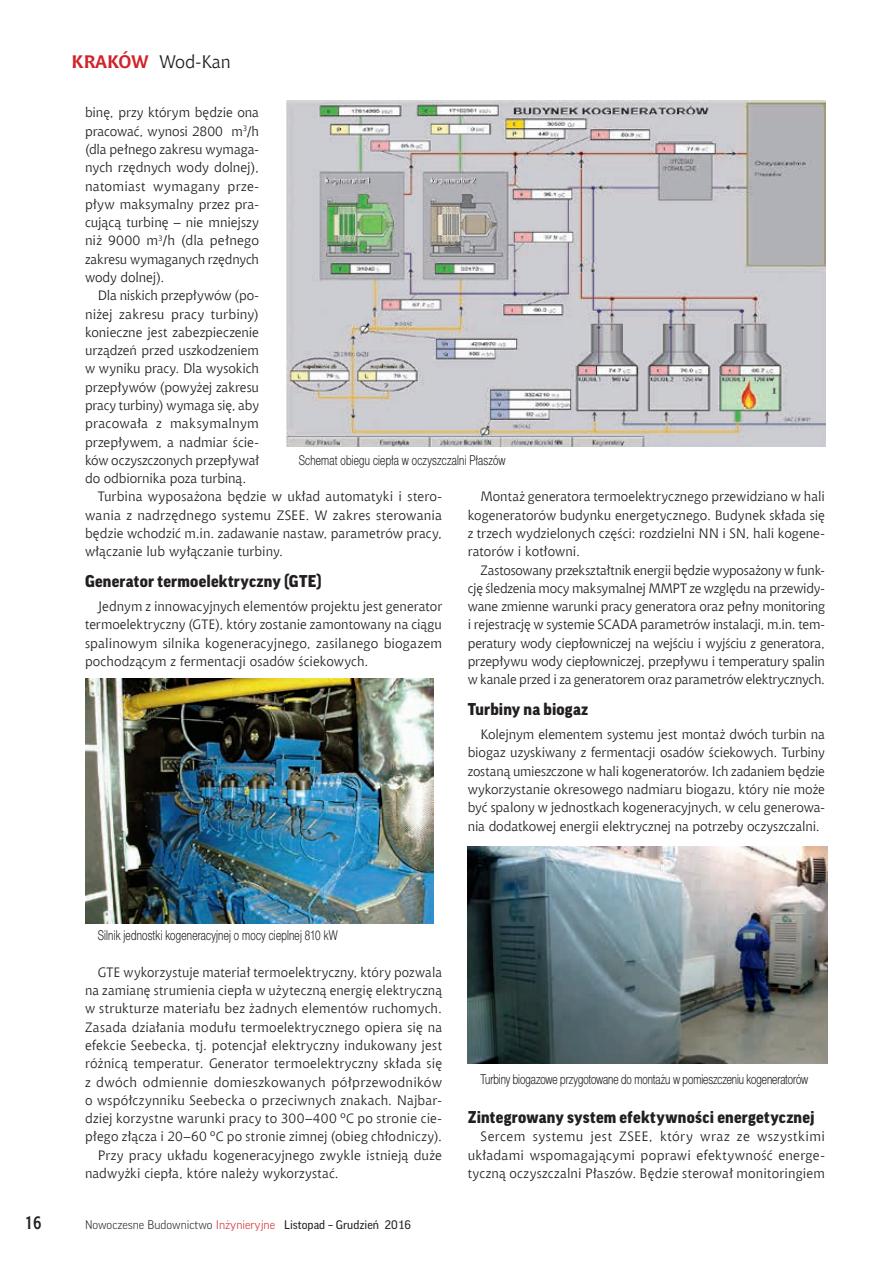
<style>
.page{position:relative;width:893px;height:1263px;background:#fff}
.page>*{position:absolute;margin:0;border:0;box-sizing:border-box;transform-origin:0 0}
.t1{font:18px "Chianti EU";color:#231f20}
.t2{font:700 18px "Aerton Cnd EFN";color:#231f20}
.t3{font:900 16.5px "Good Pro";letter-spacing:.01em;color:#231f20}
.t4{font:13.5px/18.3px "Chianti EU";letter-spacing:.01em;color:#231f20;text-align:justify}
.t5{font:13.5px "Switzer Cnd EFN Light";letter-spacing:.01em;color:#231f20;scale:.9 1}
.t6{font:13.5px "Chianti EU";letter-spacing:-.01em;color:#231f20}
.t7{font:300 12px "Good Pro";color:#231f20}
.s1{font-weight:700;color:#d1232a}
.s2{color:#d1232a}
.s3{font-weight:400}
</style>
<div class="page">
<img style="left:85px;top:678px;width:348px;height:245px">
<img style="left:468px;top:847px;width:360px;height:216px">
<img style="left:286px;top:101px;width:539px;height:345px">
<h1 class="t1" style="left:71px;top:51px;width:161px"><span class="s1">KRAKÓW</span> Wod-Kan</h1>
<p class="t4" style="left:85px;top:103px;width:176px">binę, przy którym będzie ona pracować, wynosi 2800 m<sup>3</sup>/h (dla pełnego zakresu wymaga&shy;nych rzędnych wody dolnej), natomiast wymagany prze&shy;pływ maksymalny przez pra&shy;cującą turbinę – nie mniejszy niż 9000 m<sup>3</sup>/h (dla pełnego zakresu wymaganych rzędnych wody dolnej).</p>
<p class="t6" style="left:98px;top:287px;width:163px">Dla niskich przepływów (po-</p>
<p class="t4" style="left:85px;top:304px;width:175px">niżej zakresu pracy turbiny)</p>
<p class="t4" style="left:85px;top:323px;width:175px">konieczne jest zabezpieczenie</p>
<p class="t4" style="left:85px;top:341px;width:176px">urządzeń przed uszkodzeniem</p>
<p class="t4" style="left:85px;top:359px;width:175px">w wyniku pracy. Dla wysokich</p>
<p class="t4" style="left:85px;top:378px;width:175px">przepływów (powyżej zakresu</p>
<p class="t6" style="left:85px;top:397px;width:176px">pracy turbiny) wymaga się, aby</p>
<p class="t4" style="left:85px;top:414px;width:175px">pracowała z maksymalnym</p>
<p class="t4" style="left:85px;top:432px;width:175px">przepływem, a nadmiar ście-</p>
<p class="t4" style="left:85px;top:451px;width:176px">ków oczyszczonych przepływał</p>
<p class="t4" style="left:85px;top:469px;width:163px">do odbiornika poza turbiną.</p>
<p class="t4" style="left:98px;top:487px;width:346px">Turbina wyposażona będzie w układ automatyki i stero-</p>
<p class="t4" style="left:85px;top:506px;width:359px">wania z nadrzędnego systemu ZSEE. W zakres sterowania</p>
<p class="t4" style="left:85px;top:524px;width:359px">będzie wchodzić m.in. zadawanie nastaw, parametrów pracy,</p>
<p class="t4" style="left:85px;top:542px;width:200px">włączanie lub wyłączanie turbiny.</p>
<p class="t3" style="left:85px;top:572px;width:238px">Generator termoelektryczny (GTE)</p>
<p class="t4" style="left:85px;top:597px;width:359px;text-indent:13px">Jednym z innowacyjnych elementów projektu jest generator termoelektryczny (GTE), który zostanie zamontowany na ciągu spalinowym silnika kogeneracyjnego, zasilanego biogazem pochodzącym z fermentacji osadów ściekowych.</p>
<p class="t5" style="left:299px;top:452px;width:231px">Schemat obiegu ciepła w oczyszczalni Płaszów</p>
<p class="t4" style="left:468px;top:487px;width:359px;text-indent:13px">Montaż generatora termoelektrycznego przewidziano w hali kogeneratorów budynku energetycznego. Budynek składa się z trzech wydzielonych części: rozdzielni NN i SN, hali kogene&shy;ratorów i kotłowni.</p>
<p class="t4" style="left:468px;top:560px;width:359px;text-indent:13px">Zastosowany przekształtnik energii będzie wyposażony w funk&shy;cję śledzenia mocy maksymalnej MMPT ze względu na przewidy&shy;wane zmienne warunki pracy generatora oraz pełny monitoring i rejestrację w systemie SCADA parametrów instalacji, m.in. tem&shy;peratury wody ciepłowniczej na wejściu i wyjściu z generatora, przepływu wody ciepłowniczej, przepływu i temperatury spalin w kanale przed i za generatorem oraz parametrów elektrycznych.</p>
<p class="t3" style="left:468px;top:700px;width:122px">Turbiny na biogaz</p>
<p class="t4" style="left:468px;top:725px;width:359px;text-indent:13px">Kolejnym elementem systemu jest montaż dwóch turbin na biogaz uzyskiwany z fermentacji osadów ściekowych. Turbiny zostaną umieszczone w hali kogeneratorów. Ich zadaniem będzie wykorzystanie okresowego nadmiaru biogazu, który nie może być spalony w jednostkach kogeneracyjnych, w celu generowa&shy;nia dodatkowej energii elektrycznej na potrzeby oczyszczalni.</p>
<p class="t5" style="left:98px;top:928px;width:268px">Silnik jednostki kogeneracyjnej o mocy cieplnej 810 kW</p>
<p class="t4" style="left:98px;top:963px;width:346px">GTE wykorzystuje materiał termoelektryczny, który pozwala</p>
<p class="t4" style="left:85px;top:981px;width:359px">na zamianę strumienia ciepła w użyteczną energię elektryczną</p>
<p class="t4" style="left:85px;top:999px;width:359px">w strukturze materiału bez żadnych elementów ruchomych.</p>
<p class="t4" style="left:85px;top:1018px;width:359px">Zasada działania modułu termoelektrycznego opiera się na</p>
<p class="t4" style="left:85px;top:1036px;width:359px">efekcie Seebecka, tj. potencjał elektryczny indukowany jest</p>
<p class="t4" style="left:85px;top:1054px;width:359px">różnicą temperatur. Generator termoelektryczny składa się</p>
<p class="t4" style="left:85px;top:1072px;width:359px">z dwóch odmiennie domieszkowanych półprzewodników</p>
<p class="t4" style="left:85px;top:1091px;width:358px">o współczynniku Seebecka o przeciwnych znakach. Najbar-</p>
<p class="t4" style="left:85px;top:1109px;width:358px">dziej korzystne warunki pracy to 300–400 ºC po stronie cie-</p>
<p class="t4" style="left:85px;top:1127px;width:359px">płego złącza i 20–60 ºC po stronie zimnej (obieg chłodniczy).</p>
<p class="t4" style="left:98px;top:1146px;width:346px">Przy pracy układu kogeneracyjnego zwykle istnieją duże</p>
<p class="t4" style="left:85px;top:1164px;width:255px">nadwyżki ciepła, które należy wykorzystać.</p>
<h1 class="t2" style="left:25px;top:1212px;width:18px">16</h1>
<p class="t7" style="left:85px;top:1218px;width:328px">Nowoczesne Budownictwo <span class="s2">Inżynieryjne</span> <span class="s3">Listopad – Grudzień 2016</span></p>
<p class="t5" style="left:480px;top:1071px;width:366px">Turbiny biogazowe przygotowane do montażu w pomieszczeniu kogeneratorów</p>
<p class="t3" style="left:468px;top:1108px;width:348px">Zintegrowany system efektywności energetycznej</p>
<p class="t4" style="left:468px;top:1127px;width:359px;text-indent:13px">Sercem systemu jest ZSEE, który wraz ze wszystkimi układami wspomagającymi poprawi efektywność energe&shy;tyczną oczyszczalni Płaszów. Będzie sterował monitoringiem</p>
</div>
